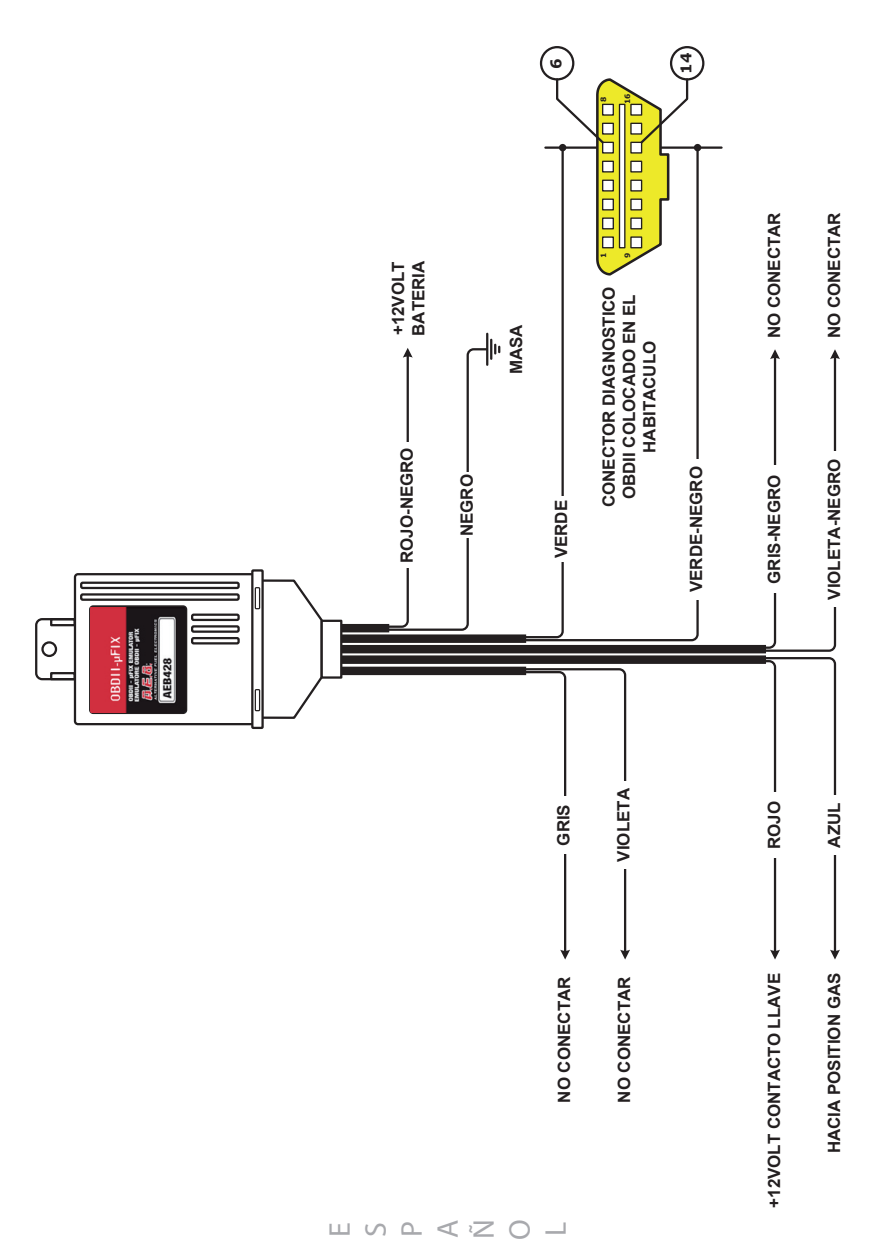
<style>
.page{position:relative;width:893px;height:1259px;background:#fff}
.page>*{position:absolute;margin:0;border:0;box-sizing:border-box;transform-origin:0 0}
.t1{font:30px/36px "Myriad Pro";color:#a8a9ad;text-align:justify}
.t2{font:700 16.8px/20.4px "Arial";color:#231f20}
.t3{font:700 14.7px "VERDANA";color:#231f20}
.t4{font:700 7.5px "VERDANA";color:#231f20}
</style>
<div class="page">
<svg style="left:264px;top:579px;width:60px;height:140px"></svg>
<div style="left:321px;top:619px;width:21px;height:59px;border:2px solid #231f20"></div>
<div style="left:35px;top:618px;width:62px;height:62px;border:2px solid #231f20;border-radius:6px"></div>
<div style="left:75px;top:574px;width:180px;height:150px;background:#fff;border-radius:3px"></div>
<div style="left:74px;top:573px;width:182px;height:152px;border:2px solid #231f20;border-radius:3px"></div>
<div style="left:50px;top:672px;width:26px;height:8px;border:2px solid #231f20"></div>
<div style="left:41px;top:641px;width:16px;height:16px;border:2px solid #231f20;border-radius:50%"></div>
<div style="left:50px;top:618px;width:26px;height:8px;border:2px solid #231f20"></div>
<div style="left:252px;top:570px;width:11px;height:158px;background:#fff"></div>
<div style="left:251px;top:569px;width:13px;height:160px;border:2px solid #231f20"></div>
<div style="left:255px;top:689px;width:5px;height:22px;border:1px solid #231f20"></div>
<div style="left:255px;top:587px;width:5px;height:22px;border:1px solid #231f20"></div>
<div style="left:191px;top:613px;width:49px;height:8px;border:2px solid #231f20"></div>
<div style="left:191px;top:625px;width:49px;height:8px;border:2px solid #231f20"></div>
<div style="left:191px;top:637px;width:49px;height:7px;border:2px solid #231f20"></div>
<div style="left:80px;top:581px;width:160px;height:8px;border:2px solid #231f20;border-radius:2px"></div>
<div style="left:80px;top:593px;width:160px;height:8px;border:2px solid #231f20;border-radius:2px"></div>
<div style="left:89px;top:605px;width:98px;height:109px;border:2px solid #231f20;border-radius:3px"></div>
<img style="left:91px;top:607px;width:94px;height:105px">
<div style="left:341px;top:624px;width:48px;height:8px;background:#231f20"></div>
<div style="left:341px;top:634px;width:185px;height:9px;background:#231f20"></div>
<div style="left:341px;top:645px;width:425px;height:8px;background:#231f20"></div>
<div style="left:341px;top:666px;width:185px;height:9px;background:#231f20"></div>
<div style="left:341px;top:655px;width:425px;height:9px;background:#231f20"></div>
<hr style="left:486px;top:334px;width:2px;height:31px;background:#231f20">
<svg style="left:389px;top:340px;width:111px;height:292px"></svg>
<svg style="left:766px;top:359px;width:71px;height:293px"></svg>
<svg style="left:830px;top:349px;width:10px;height:10px"></svg>
<div style="left:393px;top:442px;width:30px;height:126px;background:#fff"></div>
<div style="left:453px;top:472px;width:30px;height:66px;background:#fff"></div>
<div style="left:670px;top:46px;width:34px;height:35px;border:2px solid #231f20;border-radius:50%"></div>
<div style="left:540px;top:46px;width:34px;height:35px;border:2px solid #231f20;border-radius:50%"></div>
<div style="left:760px;top:465px;width:30px;height:128px;background:#fff"></div>
<div style="left:820px;top:451px;width:30px;height:156px;background:#fff"></div>
<svg style="left:429px;top:667px;width:198px;height:287px"></svg>
<svg style="left:620px;top:949px;width:10px;height:10px"></svg>
<div style="left:549px;top:796px;width:30px;height:57px;background:#fff"></div>
<div style="left:609px;top:781px;width:30px;height:87px;background:#fff"></div>
<svg style="left:639px;top:657px;width:198px;height:297px"></svg>
<svg style="left:830px;top:949px;width:10px;height:10px"></svg>
<div style="left:760px;top:792px;width:30px;height:66px;background:#fff"></div>
<div style="left:820px;top:795px;width:30px;height:59px;background:#fff"></div>
<svg style="left:509px;top:77px;width:271px;height:573px"></svg>
<p class="t3" style="left:547px;top:69px;width:12px;rotate:-90deg">6</p>
<p class="t4" style="left:598px;top:101px;width:7px;rotate:-90deg">8</p>
<p class="t4" style="left:623px;top:104px;width:12px;rotate:-90deg">16</p>
<p class="t3" style="left:677px;top:74px;width:23px;rotate:-90deg">14</p>
<p class="t2" style="left:389px;top:336px;width:77px;rotate:-90deg">+12VOLT<br>BATERIA</p>
<p class="t2" style="left:397px;top:563px;width:117px;rotate:-90deg">ROJO-NEGRO</p>
<p class="t2" style="left:457px;top:536px;width:64px;rotate:-90deg">NEGRO</p>
<p class="t2" style="left:507px;top:374px;width:51px;rotate:-90deg">MASA</p>
<p class="t2" style="left:552px;top:558px;width:60px;rotate:-90deg">VERDE</p>
<p class="t4" style="left:598px;top:258px;width:7px;rotate:-90deg">1</p>
<p class="t4" style="left:623px;top:258px;width:7px;rotate:-90deg">9</p>
<p class="t2" style="left:599px;top:507px;width:222px;text-align:center;rotate:-90deg">CONECTOR DIAGNOSTICO<br>OBDII COLOCADO EN EL<br>HABITACULO</p>
<p class="t2" style="left:687px;top:592px;width:127px;rotate:-90deg">VERDE-NEGRO</p>
<p class="t2" style="left:765px;top:338px;width:127px;rotate:-90deg">NO CONECTAR</p>
<p class="t2" style="left:824px;top:338px;width:127px;rotate:-90deg">NO CONECTAR</p>
<p class="t2" style="left:765px;top:584px;width:111px;rotate:-90deg">GRIS-NEGRO</p>
<p class="t2" style="left:824px;top:600px;width:143px;rotate:-90deg">VIOLETA-NEGRO</p>
<p class="t2" style="left:554px;top:845px;width:43px;rotate:-90deg">GRIS</p>
<p class="t2" style="left:614px;top:861px;width:75px;rotate:-90deg">VIOLETA</p>
<p class="t2" style="left:765px;top:849px;width:49px;rotate:-90deg">ROJO</p>
<p class="t2" style="left:824px;top:847px;width:47px;rotate:-90deg">AZUL</p>
<p class="t2" style="left:555px;top:1102px;width:127px;rotate:-90deg">NO CONECTAR</p>
<p class="t2" style="left:615px;top:1102px;width:127px;rotate:-90deg">NO CONECTAR</p>
<p class="t2" style="left:765px;top:1207px;width:236px;rotate:-90deg">+12VOLT CONTACTO LLAVE</p>
<p class="t2" style="left:824px;top:1153px;width:182px;rotate:-90deg">HACIA POSITION GAS</p>
<h1 class="t1" style="left:321px;top:1239px;width:22px;rotate:-90deg">E S P A Ñ O L</h1>
</div>
